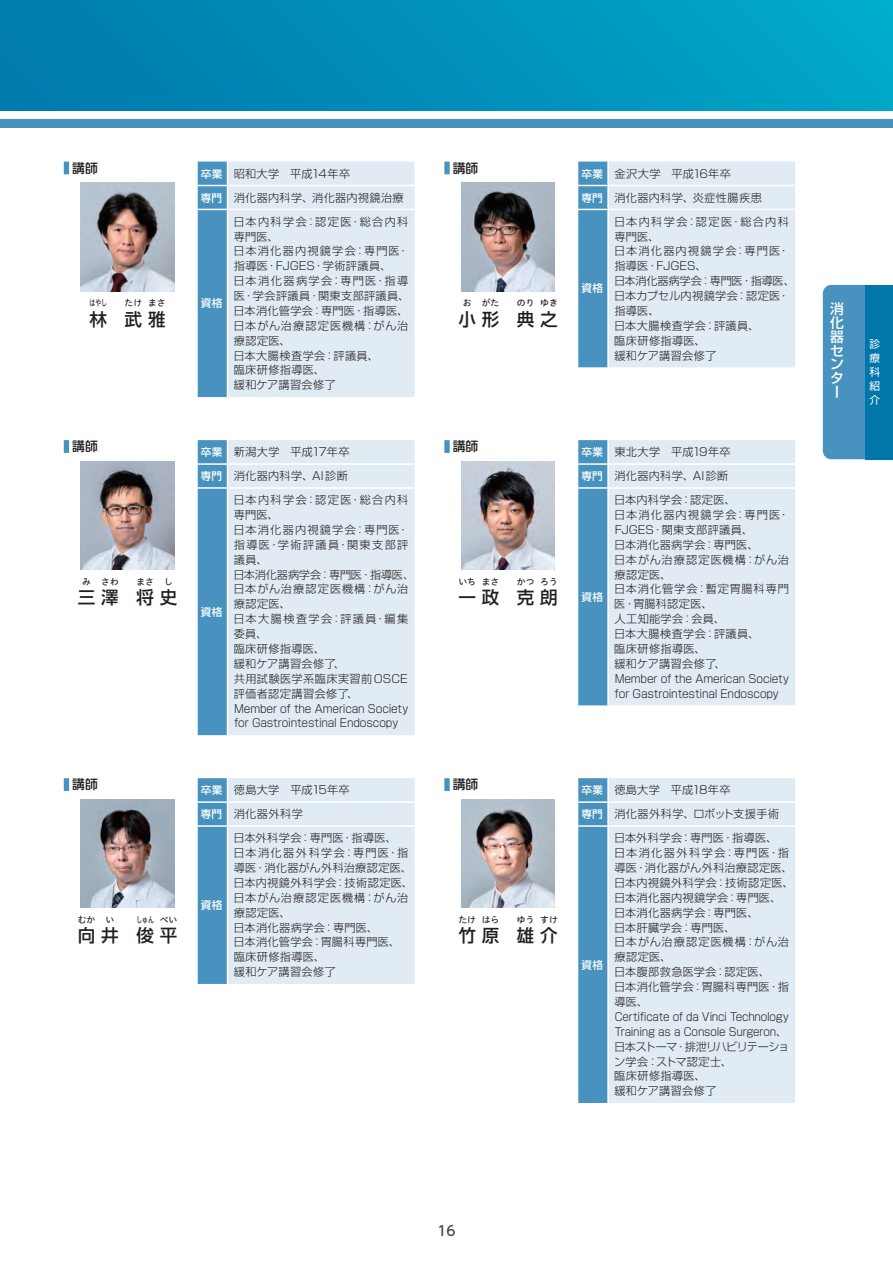
<style>
.page{position:relative;width:893px;height:1263px;background:#fff}
.page>*{position:absolute;margin:0;border:0;box-sizing:border-box;transform-origin:0 0}
.t1{font:500 17.55px "UD Shin Go Pro";letter-spacing:.335em;color:#231f20}
.t2{font:500 13.8px/13.8px "Shin Go Pro";color:#fff;text-align:justify}
.t3{font:500 13.8px "UD Shin Go Pro";color:#4b4c4d}
.t4{font:500 12.75px "UD Shin Go Pro";color:#231f20}
.t5{font:300 11.1px/14.9px "Shin Go Pro";letter-spacing:.03em;color:#231f20}
.t6{font:500 10.65px "Shin Go Pro";letter-spacing:.04em;color:#fff}
.t7{font:10.65px/14.1px "Shin Go Pro";color:#fff;text-align:justify}
.t8{font:8.7px "Hiragino UD Sans Std W5";color:#231f20}
.t9{font:8.7px "Hiragino UD Sans Std W5";color:#231f20;scale:.67 1}
.s1{font-weight:500;font-size:10.65px;color:#fff}
</style>
<div class="page">
<div style="left:0;top:0;width:893px;height:111px;background:linear-gradient(to right,#0079ae,#00a8c8)"></div>
<div style="left:0;top:119px;width:893px;height:9px;background:#4792be"></div>
<div style="left:64px;top:162px;width:5px;height:12px;background:#4792be"></div>
<svg style="left:198px;top:162px;width:217px;height:235px;background:#cfe1ed"></svg>
<hr style="left:198px;top:209px;width:30px;height:1px;background:#fff">
<hr style="left:227px;top:210px;width:1px;height:187px;background:#fff">
<img style="left:81px;top:183px;width:93px;height:108px">
<div style="left:444px;top:162px;width:6px;height:12px;background:#4792be"></div>
<svg style="left:578px;top:162px;width:217px;height:205px;background:#cddfec"></svg>
<hr style="left:609px;top:185px;width:186px;height:1px;background:#fff">
<hr style="left:609px;top:209px;width:186px;height:1px;background:#fff">
<hr style="left:607px;top:162px;width:2px;height:23px;background:#fff">
<hr style="left:578px;top:185px;width:31px;height:1px;background:#fff">
<hr style="left:607px;top:186px;width:2px;height:23px;background:#fff">
<hr style="left:578px;top:209px;width:31px;height:1px;background:#fff">
<hr style="left:607px;top:210px;width:2px;height:157px;background:#fff">
<img style="left:461px;top:183px;width:94px;height:108px">
<div style="left:444px;top:440px;width:6px;height:13px;background:#4792be"></div>
<div style="left:578px;top:440px;width:29px;height:265px;background:#4792be"></div>
<div style="left:609px;top:440px;width:186px;height:265px;background:#e1ebf3"></div>
<hr style="left:609px;top:463px;width:186px;height:2px;background:#fff">
<hr style="left:609px;top:487px;width:186px;height:2px;background:#fff">
<hr style="left:578px;top:463px;width:31px;height:2px;background:#fff">
<hr style="left:578px;top:487px;width:31px;height:2px;background:#fff">
<img style="left:461px;top:461px;width:94px;height:109px">
<div style="left:64px;top:778px;width:5px;height:13px;background:#4792be"></div>
<svg style="left:198px;top:778px;width:217px;height:206px;background:#cddfec"></svg>
<hr style="left:198px;top:825px;width:30px;height:2px;background:#fff">
<hr style="left:227px;top:827px;width:1px;height:157px;background:#fff">
<img style="left:81px;top:799px;width:93px;height:109px">
<div style="left:64px;top:440px;width:5px;height:13px;background:#4792be"></div>
<div style="left:228px;top:440px;width:187px;height:295px;background:#e1ebf3"></div>
<hr style="left:228px;top:463px;width:187px;height:2px;background:#fff">
<hr style="left:228px;top:487px;width:187px;height:2px;background:#fff">
<div style="left:198px;top:440px;width:30px;height:295px;background:#4792be"></div>
<hr style="left:198px;top:487px;width:30px;height:2px;background:#fff">
<hr style="left:227px;top:489px;width:1px;height:246px;background:#fff">
<img style="left:81px;top:461px;width:93px;height:109px">
<div style="left:444px;top:778px;width:6px;height:13px;background:#4792be"></div>
<div style="left:578px;top:778px;width:29px;height:325px;background:#4792be"></div>
<div style="left:609px;top:778px;width:186px;height:325px;background:#e1ebf3"></div>
<hr style="left:609px;top:801px;width:186px;height:2px;background:#fff">
<hr style="left:609px;top:825px;width:186px;height:2px;background:#fff">
<hr style="left:578px;top:801px;width:31px;height:2px;background:#fff">
<hr style="left:578px;top:825px;width:31px;height:2px;background:#fff">
<img style="left:461px;top:799px;width:94px;height:109px">
<div style="left:823px;top:285px;width:42px;height:174px;background:#4792be"></div>
<div style="left:865px;top:285px;width:28px;height:174px;background:#0076ab"></div>
<p class="t4" style="left:72px;top:158px;width:27px">講師</p>
<p class="t5" style="left:201px;top:160px;width:204px;line-height:23.9px"><span class="s1">卒業</span> 昭和大学　平成14年卒<br><span class="s1">専門</span> 消化器内科学、消化器内視鏡治療</p>
<p class="t4" style="left:453px;top:158px;width:27px">講師</p>
<p class="t5" style="left:581px;top:160px;width:182px;line-height:23.9px"><span class="s1">卒業</span> 金沢大学　平成16年卒<br><span class="s1">専門</span> 消化器内科学、炎症性腸疾患</p>
<p class="t9" style="left:90px;top:296px;width:28px">はやし</p>
<p class="t8" style="left:125px;top:296px;width:19px">たけ</p>
<p class="t8" style="left:148px;top:296px;width:19px">まさ</p>
<h1 class="t1" style="left:90px;top:305px;width:77px">林　武雅</h1>
<p class="t6" style="left:201px;top:294px;width:23px">資格</p>
<p class="t5" style="left:234px;top:213px;width:177px">日本内科学会：認定医・総合内科専門医、<br>日本消化器内視鏡学会：専門医・指導医・FJGES・学術評議員、<br>日本消化器病学会：専門医・指導医・学会評議員・関東支部評議員、日本消化管学会：専門医・指導医、日本がん治療認定医機構：がん治療認定医、<br>日本大腸検査学会：評議員、<br>臨床研修指導医、<br>緩和ケア講習会修了</p>
<p class="t8" style="left:463px;top:296px;width:10px">お</p>
<p class="t8" style="left:482px;top:296px;width:19px">がた</p>
<p class="t8" style="left:517px;top:296px;width:19px">のり</p>
<p class="t8" style="left:540px;top:296px;width:19px">ゆき</p>
<h1 class="t1" style="left:458px;top:305px;width:101px">小形　典之</h1>
<p class="t6" style="left:581px;top:280px;width:23px">資格</p>
<p class="t5" style="left:614px;top:213px;width:182px">日本内科学会：認定医・総合内科専門医、<br>日本消化器内視鏡学会：専門医・指導医・FJGES、<br>日本消化器病学会：専門医・指導医、日本カプセル内視鏡学会：認定医・指導医、<br>日本大腸検査学会：評議員、<br>臨床研修指導医、<br>緩和ケア講習会修了</p>
<p class="t2" style="left:830px;top:300px;width:15px">消化器センター</p>
<p class="t7" style="left:870px;top:335px;width:12px">診療科紹介</p>
<p class="t4" style="left:72px;top:436px;width:27px">講師</p>
<p class="t5" style="left:201px;top:439px;width:150px;line-height:23.9px"><span class="s1">卒業</span> 新潟大学　平成17年卒<span class="s1">専門</span> 消化器内科学、AI診断</p>
<p class="t4" style="left:453px;top:436px;width:27px">講師</p>
<p class="t5" style="left:581px;top:439px;width:151px;line-height:23.9px"><span class="s1">卒業</span> 東北大学　平成19年卒<span class="s1">専門</span> 消化器内科学、AI診断</p>
<p class="t8" style="left:82px;top:575px;width:10px">み</p>
<p class="t8" style="left:101px;top:575px;width:19px">さわ</p>
<p class="t8" style="left:136px;top:575px;width:19px">まさ</p>
<p class="t8" style="left:164px;top:575px;width:10px">し</p>
<h1 class="t1" style="left:78px;top:583px;width:101px">三澤　将史</h1>
<p class="t6" style="left:201px;top:603px;width:23px">資格</p>
<p class="t5" style="left:234px;top:491px;width:182px">日本内科学会：認定医・総合内科専門医、<br>日本消化器内視鏡学会：専門医・指導医・学術評議員・関東支部評議員、<br>日本消化器病学会：専門医・指導医、日本がん治療認定医機構：がん治療認定医、<br>日本大腸検査学会：評議員・編集委員、<br>臨床研修指導医、<br>緩和ケア講習会修了、<br>共用試験医学系臨床実習前OSCE評価者認定講習会修了、<br>Member of the American Society for Gastrointestinal Endoscopy</p>
<p class="t8" style="left:458px;top:575px;width:19px">いち</p>
<p class="t8" style="left:482px;top:575px;width:19px">まさ</p>
<p class="t8" style="left:517px;top:575px;width:19px">かつ</p>
<p class="t8" style="left:540px;top:575px;width:19px">ろう</p>
<h1 class="t1" style="left:458px;top:583px;width:101px">一政　克朗</h1>
<p class="t6" style="left:581px;top:588px;width:23px">資格</p>
<p class="t5" style="left:614px;top:491px;width:177px">日本内科学会：認定医、<br>日本消化器内視鏡学会：専門医・<br>FJGES・関東支部評議員、<br>日本消化器病学会：専門医、<br>日本がん治療認定医機構：がん治療認定医、<br>日本消化管学会：暫定胃腸科専門医・胃腸科認定医、<br>人工知能学会：会員、<br>日本大腸検査学会：評議員、<br>臨床研修指導医、<br>緩和ケア講習会修了、<br>Member of the American Society for Gastrointestinal Endoscopy</p>
<p class="t4" style="left:72px;top:774px;width:27px">講師</p>
<p class="t5" style="left:201px;top:777px;width:150px;line-height:23.9px"><span class="s1">卒業</span> 徳島大学　平成15年卒<span class="s1">専門</span> 消化器外科学</p>
<p class="t4" style="left:453px;top:774px;width:27px">講師</p>
<p class="t5" style="left:581px;top:777px;width:199px;line-height:23.9px"><span class="s1">卒業</span> 徳島大学　平成18年卒<br><span class="s1">専門</span> 消化器外科学、ロボット支援手術</p>
<p class="t8" style="left:78px;top:913px;width:19px">むか</p>
<p class="t8" style="left:106px;top:913px;width:10px">い</p>
<p class="t9" style="left:136px;top:913px;width:28px">しゅん</p>
<p class="t8" style="left:160px;top:913px;width:19px">ぺい</p>
<h1 class="t1" style="left:78px;top:921px;width:101px">向井　俊平</h1>
<p class="t6" style="left:201px;top:896px;width:23px">資格</p>
<p class="t5" style="left:234px;top:829px;width:181px">日本外科学会：専門医・指導医、<br>日本消化器外科学会：専門医・指導医・消化器がん外科治療認定医、日本内視鏡外科学会：技術認定医、日本がん治療認定医機構：がん治療認定医、<br>日本消化器病学会：専門医、<br>日本消化管学会：胃腸科専門医、臨床研修指導医、<br>緩和ケア講習会修了</p>
<p class="t8" style="left:458px;top:913px;width:19px">たけ</p>
<p class="t8" style="left:482px;top:913px;width:19px">はら</p>
<p class="t8" style="left:517px;top:913px;width:19px">ゆう</p>
<p class="t8" style="left:540px;top:913px;width:19px">すけ</p>
<h1 class="t1" style="left:458px;top:921px;width:101px">竹原　雄介</h1>
<p class="t6" style="left:581px;top:956px;width:23px">資格</p>
<p class="t5" style="left:614px;top:829px;width:181px">日本外科学会：専門医・指導医、<br>日本消化器外科学会：専門医・指導医・消化器がん外科治療認定医、日本内視鏡外科学会：技術認定医、日本消化器内視鏡学会：専門医、日本消化器病学会：専門医、<br>日本肝臓学会：専門医、<br>日本がん治療認定医機構：がん治療認定医、<br>日本腹部救急医学会：認定医、<br>日本消化管学会：胃腸科専門医・指導医、<br>Certificate of da Vinci Technology<br>Training as a Console Surgeron、日本ストーマ・排泄リハビリテーション学会：ストマ認定士、<br>臨床研修指導医、<br>緩和ケア講習会修了</p>
<p class="t3" style="left:437px;top:1219px;width:20px">16</p>
</div>
